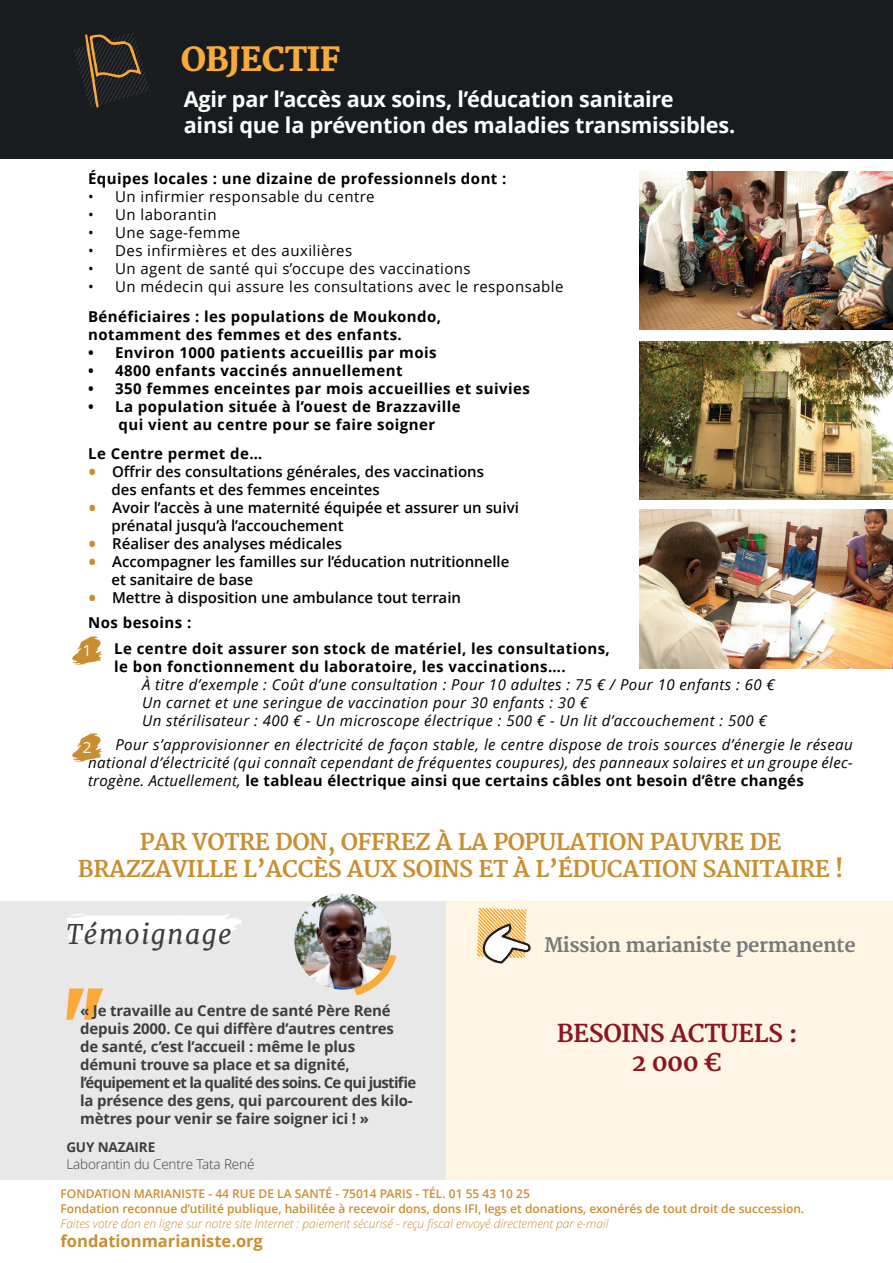
<style>
.page{position:relative;width:893px;height:1263px;background:#fff}
.page>*{position:absolute;margin:0;border:0;box-sizing:border-box;transform-origin:0 0}
.t1{font:800 32.55px "Merriweather";letter-spacing:-.02em;color:#faaa39}
.t2{font:italic 26.85px "Merriweather";letter-spacing:.05em;color:#3e3e3f}
.t3{font:700 24px/28.8px "Merriweather";letter-spacing:-.02em;color:#8a1621;text-align:center}
.t4{font:700 22.5px/27px "Merriweather";letter-spacing:-.02em;color:#c98e2f;text-align:center}
.t5{font:700 21.6px/26px "Open Sans";letter-spacing:-.01em;color:#fff}
.t6{font:700 19.5px "Merriweather";letter-spacing:-.02em;color:#76787b}
.t7{font:700 16.5px "Open Sans";color:#c98e2f}
.t8{font:15.3px "Open Sans";color:#fff}
.t9{font:italic 15px/18px "Open Sans";letter-spacing:.03em;color:#000}
.t10{font:700 15px/18px "Open Sans";letter-spacing:.03em;color:#000}
.t11{font:600 15px/18px "Open Sans";color:#000}
.t12{font:700 15px/18px "Open Sans";letter-spacing:-.01em;color:#3e3e3f}
.t13{font:15px "Open Sans";letter-spacing:.03em;color:#000}
.t14{font:300 13.5px "Open Sans";letter-spacing:-.01em;color:#3e3e3f}
.t15{font:700 13.5px "Open Sans";letter-spacing:-.01em;color:#3e3e3f}
.t16{font:600 12px/15px "Open Sans";color:#c98e2f}
.t17{font:italic 300 12px "Open Sans";color:#c98e2f}
.s1{font-size:22.5px;color:#c98e2f}
.s2{font-weight:700}
.s3{font-weight:700;font-style:normal}
</style>
<div class="page">
<div style="left:0;top:0;width:893px;height:158px;background:#181c1f"></div>
<svg style="left:74px;top:32px;width:76px;height:76px"></svg>
<div style="left:0;top:901px;width:446px;height:278px;background:#e9e8e8"></div>
<svg style="left:66px;top:914px;width:176px;height:29px"></svg>
<svg style="left:353px;top:953px;width:44px;height:43px"></svg>
<img style="left:295px;top:893px;width:96px;height:96px;border-radius:48px">
<svg style="left:66px;top:988px;width:37px;height:32px"></svg>
<svg style="left:72px;top:636px;width:32px;height:29px"></svg>
<svg style="left:72px;top:733px;width:32px;height:29px"></svg>
<img style="left:640px;top:171px;width:253px;height:159px">
<img style="left:640px;top:341px;width:253px;height:159px">
<img style="left:640px;top:510px;width:253px;height:158px">
<div style="left:446px;top:901px;width:447px;height:278px;background:#fef5e4"></div>
<svg style="left:477px;top:908px;width:54px;height:56px"></svg>
<h1 class="t1" style="left:181px;top:40px;width:162px">OBJECTIF</h1>
<h3 class="t5" style="left:184px;top:86px;width:553px">Agir par l’accès aux soins, l’éducation sanitaire<br>ainsi que la prévention des maladies transmissibles.</h3>
<p class="t10" style="left:88px;top:169px;width:420px">Équipes locales : une dizaine de professionnels dont :</p>
<p class="t13" style="left:88px;top:186px;width:288px">• Un infirmier responsable du centre</p>
<p class="t13" style="left:88px;top:204px;width:130px">• Un laborantin</p>
<p class="t13" style="left:88px;top:222px;width:154px">• Une sage-femme</p>
<p class="t13" style="left:88px;top:240px;width:266px">• Des infirmières et des auxilières</p>
<p class="t13" style="left:88px;top:258px;width:384px">• Un agent de santé qui s’occupe des vaccinations</p>
<p class="t13" style="left:88px;top:276px;width:477px">• Un médecin qui assure les consultations avec le responsable</p>
<p class="t10" style="left:88px;top:307px;width:355px">Bénéficiaires : les populations de Moukondo, notamment des femmes et des enfants.</p>
<p class="t10" style="left:88px;top:343px;width:350px">• Environ 1000 patients accueillis par mois</p>
<p class="t10" style="left:88px;top:361px;width:316px">• 4800 enfants vaccinés annuellement</p>
<p class="t10" style="left:88px;top:379px;width:443px">• 350 femmes enceintes par mois accueillies et suivies</p>
<p class="t10" style="left:88px;top:397px;width:374px;text-align:center">• La population située à l’ouest de Brazzaville qui vient au centre pour se faire soigner</p>
<p class="t10" style="left:88px;top:444px;width:176px">Le Centre permet de…</p>
<p class="t11" style="left:111px;top:462px;width:374px;text-indent:-23px"><span class="s1">•</span> Offrir des consultations générales, des vaccinations des enfants et des femmes enceintes</p>
<p class="t11" style="left:111px;top:498px;width:409px;text-indent:-23px"><span class="s1">•</span> Avoir l’accès à une maternité équipée et assurer un suivi prénatal jusqu’à l’accouchement</p>
<p class="t11" style="left:88px;top:534px;width:255px"><span class="s1">•</span> Réaliser des analyses médicales</p>
<p class="t11" style="left:111px;top:552px;width:399px;text-indent:-23px"><span class="s1">•</span> Accompagner les familles sur l’éducation nutritionnelle et sanitaire de base</p>
<p class="t11" style="left:88px;top:584px;width:374px;line-height:25.5px"><span class="s1">•</span> Mettre à disposition une ambulance tout terrain<br><span class="s2">Nos besoins :</span></p>
<p class="t10" style="left:114px;top:639px;width:497px">Le centre doit assurer son stock de matériel, les consultations, le bon fonctionnement du laboratoire, les vaccinations….</p>
<p class="t9" style="left:142px;top:675px;width:634px">À titre d’exemple : Coût d’une consultation : Pour 10 adultes : 75 € / Pour 10 enfants : 60 €<br>Un carnet et une seringue de vaccination pour 30 enfants : 30 €<br>Un stérilisateur : 400 € - Un microscope électrique : 500 € - Un lit d’accouchement : 500 €</p>
<p class="t9" style="left:88px;top:735px;width:766px;text-align:justify;text-indent:27px">Pour s’approvisionner en électricité de façon stable, le centre dispose de trois sources d’énergie le réseau national d’électricité (qui connaît cependant de fréquentes coupures), des panneaux solaires et un groupe élec&shy;trogène. Actuellement, <span class="s3">le tableau électrique ainsi que certains câbles ont besoin d’être changés</span></p>
<p class="t8" style="left:83px;top:640px;width:10px">1</p>
<p class="t8" style="left:83px;top:737px;width:10px">2</p>
<h3 class="t4" style="left:78px;top:829px;width:767px">PAR VOTRE DON, OFFREZ À LA POPULATION PAUVRE DE<br>BRAZZAVILLE L’ACCÈS AUX SOINS ET À L’ÉDUCATION SANITAIRE !</h3>
<h2 class="t2" style="left:66px;top:918px;width:167px">Témoignage</h2>
<p class="t12" style="left:80px;top:1001px;width:338px">« Je travaille au Centre de santé Père René depuis 2000. Ce qui diffère d’autres centres<br>de santé, c’est l’accueil : même le plus<br>démuni trouve sa place et sa dignité, l’équipement et la qualité des soins. Ce qui justifie la présence des gens, qui parcourent des kilo&shy;mètres pour venir se faire soigner ici ! »</p>
<p class="t15" style="left:66px;top:1138px;width:90px">GUY NAZAIRE</p>
<p class="t14" style="left:66px;top:1154px;width:190px">Laborantin du Centre Tata René</p>
<h3 class="t6" style="left:544px;top:934px;width:313px">Mission marianiste permanente</h3>
<h3 class="t3" style="left:557px;top:1020px;width:242px">BESOINS ACTUELS :<br>2 000 €</h3>
<p class="t16" style="left:61px;top:1186px;width:745px">FONDATION MARIANISTE - 44 RUE DE LA SANTÉ - 75014 PARIS - TÉL. 01 55 43 10 25<br>Fondation reconnue d’utilité publique, habilitée à recevoir dons, dons IFI, legs et donations, exonérés de tout droit de succession.</p>
<p class="t17" style="left:61px;top:1215px;width:550px">Faites votre don en ligne sur notre site Internet : paiement sécurisé - reçu fiscal envoyé directement par e-mail</p>
<p class="t7" style="left:61px;top:1230px;width:204px">fondationmarianiste.org</p>
</div>
